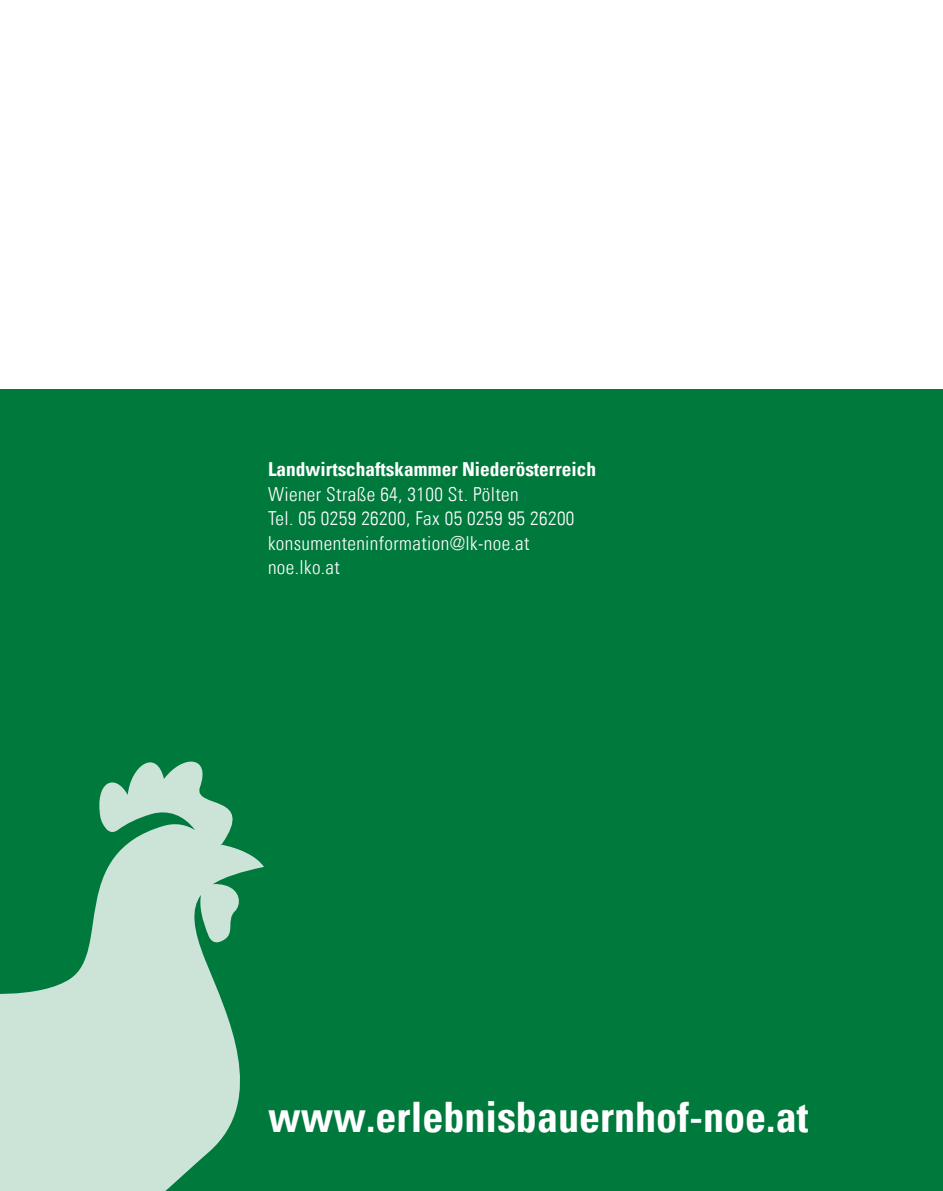
<style>
.page{position:relative;width:943px;height:1191px;background:#fff}
.page>*{position:absolute;margin:0;border:0;box-sizing:border-box;transform-origin:0 0}
.t1{font:700 condensed 42px "Univers";color:#fff}
.t2{font:300 condensed 19.25px/24.5px "Univers LT";letter-spacing:.02em;color:#fff}
.t3{font:700 condensed 19.25px "Univers";color:#fff}
</style>
<div class="page">
<div style="left:0;top:389px;width:943px;height:802px;background:#00793d"></div>
<svg style="left:0;top:761px;width:264px;height:430px;fill:#cce4d8"></svg>
<p class="t3" style="left:268px;top:461px;width:329px">Landwirtschaftskammer Niederösterreich</p>
<p class="t2" style="left:268px;top:481px;width:308px">Wiener Straße 64, 3100 St. Pölten<br>Tel. 05 0259 26200, Fax 05 0259 95 26200 konsumenteninformation@lk-noe.at noe.lko.at</p>
<h1 class="t1" style="left:268px;top:1100px;width:542px">www.erlebnisbauernhof-noe.at</h1>
</div>
